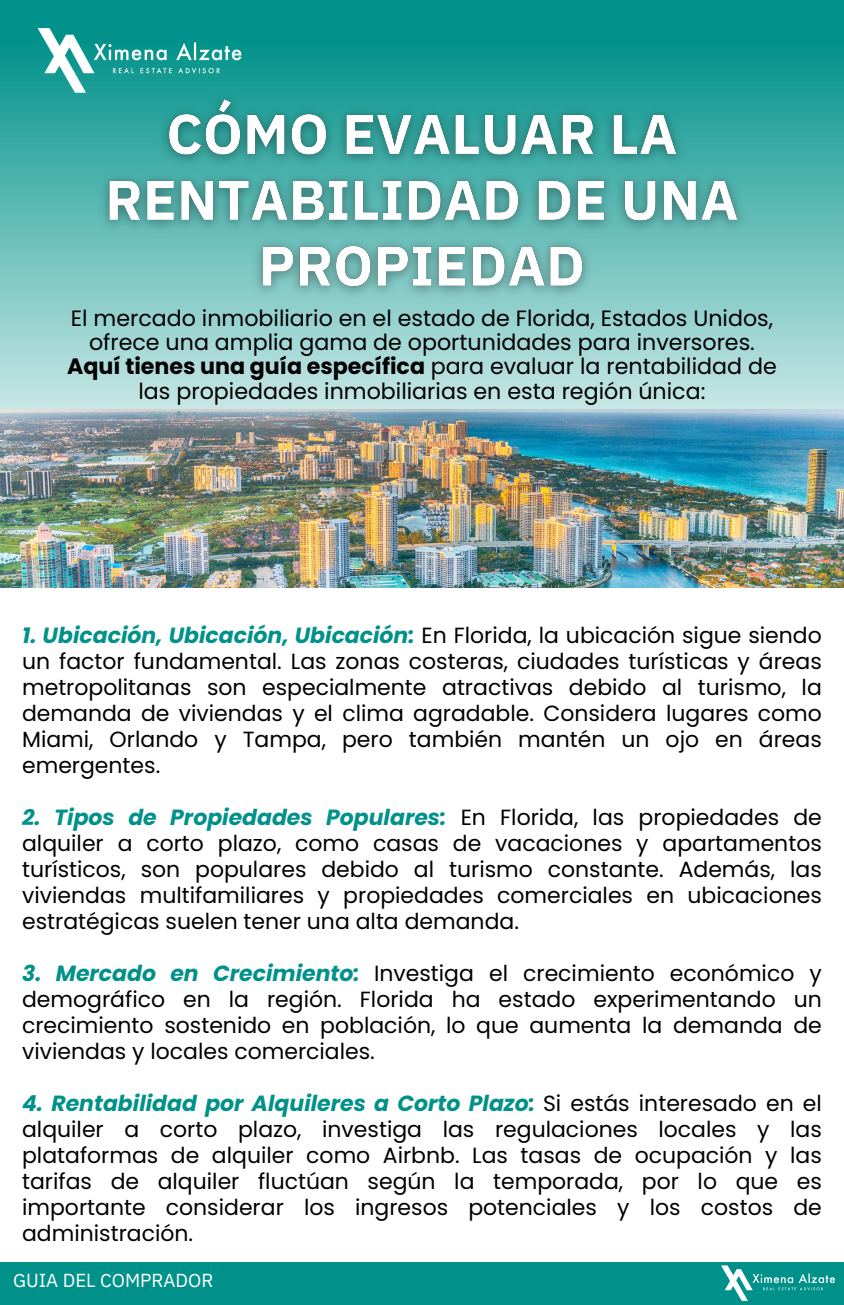
<style>
.page{position:relative;width:844px;height:1305px;background:#fff}
.page>*{position:absolute;margin:0;border:0;box-sizing:border-box;transform-origin:0 0}
.t1{font:22.2px/24.2px "Poppins";color:#000;text-align:center}
.t2{font:21.98px/26px "Poppins";color:#000;text-align:justify}
.t3{font:18.75px "IBM Plex Sans";color:#fff}
.s1{font-weight:700}
.s2{font-weight:700;font-style:italic;color:#00928a}
</style>
<div class="page">
<div style="left:0;top:0;width:844px;height:42px;background:#00928a"></div>
<svg style="left:0;top:42px;width:844px;height:368px;background:#7bc6c1"></svg>
<div style="left:0;top:1262px;width:844px;height:43px;background:#00928a"></div>
<img style="left:27px;top:28px;width:225px;height:71px">
<img style="left:0;top:410px;width:844px;height:178px">
<img style="left:91px;top:82px;width:664px;height:225px">
<img style="left:721px;top:1265px;width:114px;height:36px">
<h2 class="t1" style="left:67px;top:306px;width:711px">El mercado inmobiliario en el estado de Florida, Estados Unidos, ofrece una amplia gama de oportunidades para inversores.<br><span class="s1">Aquí tienes una guía específica</span> para evaluar la rentabilidad de las propiedades inmobiliarias en esta región única:</h2>
<p class="t2" style="left:22px;top:622px;width:801px"><span class="s2">1. Ubicación, Ubicación, Ubicación:</span> En Florida, la ubicación sigue siendo un factor fundamental. Las zonas costeras, ciudades turísticas y áreas metropolitanas son especialmente atractivas debido al turismo, la demanda de viviendas y el clima agradable. Considera lugares como Miami, Orlando y Tampa, pero también mantén un ojo en áreas emergentes.</p>
<h2 class="t2" style="left:22px;top:804px;width:801px"><span class="s2">2. Tipos de Propiedades Populares:</span> En Florida, las propiedades de alquiler a corto plazo, como casas de vacaciones y apartamentos turísticos, son populares debido al turismo constante. Además, las viviendas multifamiliares y propiedades comerciales en ubicaciones estratégicas suelen tener una alta demanda.</h2>
<p class="t2" style="left:22px;top:960px;width:801px"><span class="s2">3. Mercado en Crecimiento:</span> Investiga el crecimiento económico y demográfico en la región. Florida ha estado experimentando un crecimiento sostenido en población, lo que aumenta la demanda de viviendas y locales comerciales.</p>
<h2 class="t2" style="left:22px;top:1090px;width:801px"><span class="s2">4. Rentabilidad por Alquileres a Corto Plazo:</span> Si estás interesado en el alquiler a corto plazo, investiga las regulaciones locales y las plataformas de alquiler como Airbnb. Las tasas de ocupación y las tarifas de alquiler fluctúan según la temporada, por lo que es importante considerar los ingresos potenciales y los costos de administración.</h2>
<p class="t3" style="left:13px;top:1268px;width:202px">GUIA DEL COMPRADOR</p>
</div>
